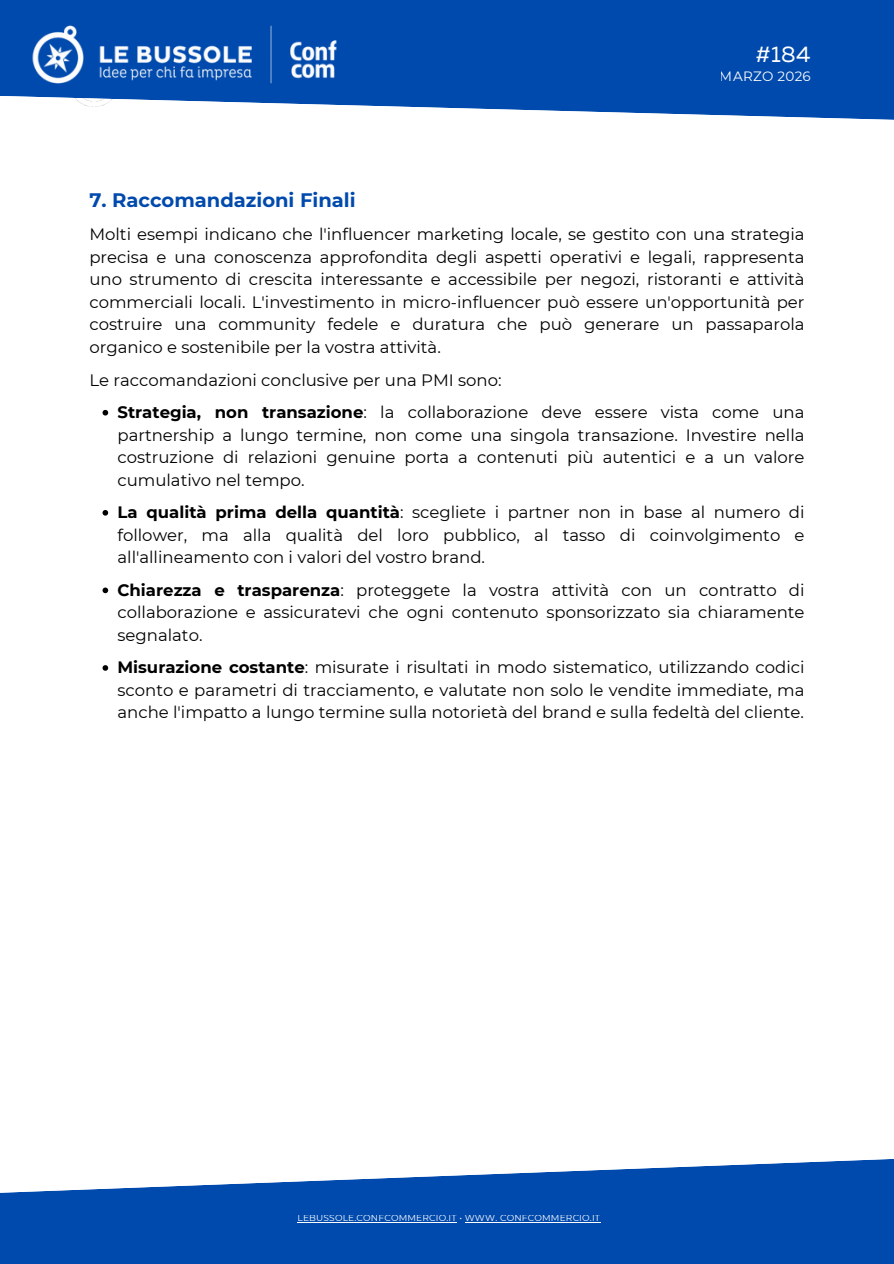
<style>
.page{position:relative;width:894px;height:1264px;background:#fff}
.page>*{position:absolute;margin:0;border:0;box-sizing:border-box;transform-origin:0 0}
.t1{font:22.5px "Muller";color:#fff}
.t2{font:22.2px "Muller";color:#fff}
.t3{font:700 19.5px "Montserrat";color:#004aad}
.t4{font:16.5px/22.5px "Montserrat";color:#000;text-align:justify}
.t5{font:13.5px "Montserrat";letter-spacing:.02em;color:#fff}
.t6{font:9px "Montserrat";letter-spacing:.02em;color:#fff}
.s1{font-weight:700}
</style>
<div class="page">
<svg style="left:0;top:0;width:893px;height:120px;background:#2363b8"></svg>
<svg style="left:0;top:1159px;width:893px;height:104px;fill:#004aad"></svg>
<hr style="left:297px;top:1222px;width:159px;height:1px;background:#fff">
<hr style="left:464px;top:1222px;width:136px;height:1px;background:#fff">
<img style="left:13px;top:13px;width:343px;height:84px">
<svg style="left:102px;top:410px;width:6px;height:5px"></svg>
<svg style="left:102px;top:510px;width:6px;height:5px"></svg>
<svg style="left:102px;top:587px;width:6px;height:6px"></svg>
<svg style="left:102px;top:665px;width:6px;height:5px"></svg>
<h1 class="t1" style="left:755px;top:45px;width:56px">#184</h1>
<p class="t5" style="left:719px;top:68px;width:92px">MARZO 2026</p>
<h2 class="t2" style="left:768px;top:63px;width:59px">#035</h2>
<p class="t3" style="left:89px;top:188px;width:268px">7. Raccomandazioni Finali</p>
<p class="t4" style="left:89px;top:223px;width:716px">Molti esempi indicano che l'influencer marketing locale, se gestito con una strategia precisa e una conoscenza approfondita degli aspetti operativi e legali, rappresenta uno strumento di crescita interessante e accessibile per negozi, ristoranti e attività commerciali locali. L'investimento in micro-influencer può essere un'opportunità per costruire una community fedele e duratura che può generare un passaparola organico e sostenibile per la vostra attività.</p>
<p class="t4" style="left:117px;top:363px;width:688px;line-height:32.5px;text-indent:-28px">Le raccomandazioni conclusive per una PMI sono:<br><span class="s1">Strategia, non transazione</span>: la collaborazione deve essere vista come una</p>
<p class="t4" style="left:117px;top:423px;width:688px">partnership a lungo termine, non come una singola transazione. Investire nella costruzione di relazioni genuine porta a contenuti più autentici e a un valore cumulativo nel tempo.</p>
<p class="t4" style="left:117px;top:501px;width:688px"><span class="s1">La qualità prima della quantità</span>: scegliete i partner non in base al numero di follower, ma alla qualità del loro pubblico, al tasso di coinvolgimento e all'allineamento con i valori del vostro brand.</p>
<p class="t4" style="left:117px;top:578px;width:688px"><span class="s1">Chiarezza e trasparenza</span>: proteggete la vostra attività con un contratto di collaborazione e assicuratevi che ogni contenuto sponsorizzato sia chiaramente segnalato.</p>
<p class="t4" style="left:117px;top:656px;width:688px"><span class="s1">Misurazione costante</span>: misurate i risultati in modo sistematico, utilizzando codici sconto e parametri di tracciamento, e valutate non solo le vendite immediate, ma anche l'impatto a lungo termine sulla notorietà del brand e sulla fedeltà del cliente.</p>
<p class="t6" style="left:297px;top:1212px;width:304px">LEBUSSOLE.CONFCOMMERCIO.IT • WWW. CONFCOMMERCIO.IT</p>
</div>
